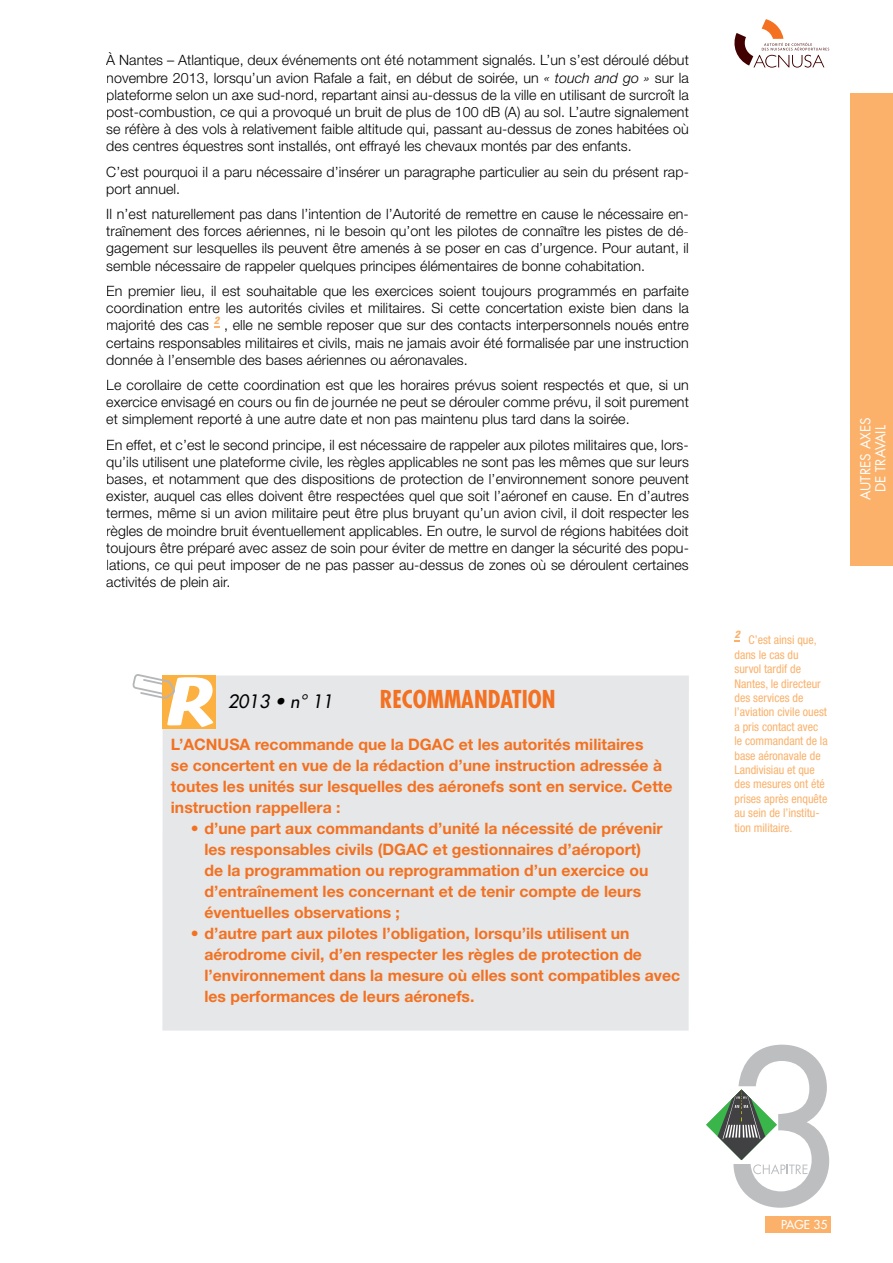
<style>
.page{position:relative;width:893px;height:1263px;background:#fff}
.page>*{position:absolute;margin:0;border:0;box-sizing:border-box;transform-origin:0 0}
.t1{font:700 condensed 24px "Futura Std";color:#f37121}
.t2{font:italic 500 18px "Futura Std";color:#000}
.t3{font:700 15.75px/21px "Helvetica Neue LT Std";color:#f37121}
.t4{font:300 14.25px/17.1px "Helvetica Neue LT Std";letter-spacing:.005em;color:#000;text-align:justify}
.t5{font:13.5px/15px "Futura Std";color:#fff;text-align:center}
.t6{font:condensed 12px/14.4px "Helvetica Neue LT Std";color:#fbb16a}
.t7{font:500 12px "Futura Std";color:#fff}
.t8{font:italic 800 condensed 10.5px "Helvetica Neue LT Std";color:#fbb16a}
.s1{font-style:italic}
</style>
<div class="page">
<svg style="left:734px;top:19px;width:95px;height:49px"></svg>
<div style="left:765px;top:1216px;width:66px;height:17px;background:#fbb16a"></div>
<div style="left:850px;top:94px;width:43px;height:472px;background:#fbb16a"></div>
<svg style="left:706px;top:1045px;width:123px;height:163px"></svg>
<div style="left:162px;top:675px;width:527px;height:355px;background:#e6e7e8"></div>
<div style="left:162px;top:675px;width:54px;height:53px;background:#fbb040"></div>
<svg style="left:132px;top:674px;width:81px;height:53px"></svg>
<p class="t4" style="left:106px;top:52px;width:584px">À Nantes – Atlantique, deux événements ont été notamment signalés. L’un s’est déroulé début novembre 2013, lorsqu’un avion Rafale a fait, en début de soirée, un <span class="s1">« touch and go »</span> sur la plateforme selon un axe sud-nord, repartant ainsi au-dessus de la ville en utilisant de surcroît la post-combustion, ce qui a provoqué un bruit de plus de 100 dB (A) au sol. L’autre signalement se réfère à des vols à relativement faible altitude qui, passant au-dessus de zones habitées où des centres équestres sont installés, ont effrayé les chevaux montés par des enfants.</p>
<p class="t4" style="left:106px;top:163px;width:584px">C’est pourquoi il a paru nécessaire d’insérer un paragraphe particulier au sein du présent rap&shy;port annuel.</p>
<p class="t4" style="left:106px;top:205px;width:584px">Il n’est naturellement pas dans l’intention de l’Autorité de remettre en cause le nécessaire en&shy;traînement des forces aériennes, ni le besoin qu’ont les pilotes de connaître les pistes de dé&shy;gagement sur lesquelles ils peuvent être amenés à se poser en cas d’urgence. Pour autant, il semble nécessaire de rappeler quelques principes élémentaires de bonne cohabitation.</p>
<p class="t4" style="left:106px;top:282px;width:584px">En premier lieu, il est souhaitable que les exercices soient toujours programmés en parfaite coordination entre les autorités civiles et militaires. Si cette concertation existe bien dans la majorité des cas <sup>2</sup> , elle ne semble reposer que sur des contacts interpersonnels noués entre certains responsables militaires et civils, mais ne jamais avoir été formalisée par une instruction donnée à l’ensemble des bases aériennes ou aéronavales.</p>
<p class="t4" style="left:106px;top:376px;width:584px">Le corollaire de cette coordination est que les horaires prévus soient respectés et que, si un exercice envisagé en cours ou fin de journée ne peut se dérouler comme prévu, il soit purement et simplement reporté à une autre date et non pas maintenu plus tard dans la soirée.</p>
<p class="t4" style="left:106px;top:436px;width:584px">En effet, et c’est le second principe, il est nécessaire de rappeler aux pilotes militaires que, lors&shy;qu’ils utilisent une plateforme civile, les règles applicables ne sont pas les mêmes que sur leurs bases, et notamment que des dispositions de protection de l’environnement sonore peuvent exister, auquel cas elles doivent être respectées quel que soit l’aéronef en cause. En d’autres termes, même si un avion militaire peut être plus bruyant qu’un avion civil, il doit respecter les règles de moindre bruit éventuellement applicables. En outre, le survol de régions habitées doit toujours être préparé avec assez de soin pour éviter de mettre en danger la sécurité des popu&shy;lations, ce qui peut imposer de ne pas passer au-dessus de zones où se déroulent certaines activités de plein air.</p>
<p class="t2" style="left:228px;top:690px;width:107px">2013 • n° 11</p>
<h1 class="t1" style="left:380px;top:684px;width:177px">RECOMMANDATION</h1>
<p class="t3" style="left:171px;top:733px;width:503px">l’aCnusa recommande que la dGaC et les autorités militaires<br>se concertent en vue de la rédaction d’une instruction adressée à toutes les unités sur lesquelles des aéronefs sont en service. Cette instruction rappellera :</p>
<p class="t3" style="left:204px;top:817px;width:460px;text-indent:-13px">• d’une part aux commandants d’unité la nécessité de prévenir les responsables civils (dGaC et gestionnaires d’aéroport) de la programmation ou reprogrammation d’un exercice ou d’entraînement les concernant et de tenir compte de leurs éventuelles observations ;</p>
<p class="t3" style="left:204px;top:922px;width:477px;text-indent:-13px">• d’autre part aux pilotes l’obligation, lorsqu’ils utilisent un aérodrome civil, d’en respecter les règles de protection de l’environnement dans la mesure où elles sont compatibles avec les performances de leurs aéronefs.</p>
<p class="t5" style="left:858px;top:500px;width:85px;rotate:-90deg">autres axes de travail</p>
<p class="t8" style="left:734px;top:628px;width:7px">2</p>
<p class="t6" style="left:734px;top:633px;width:95px;text-indent:14px">C’est ainsi que, dans le cas du survol tardif de<br>Nantes, le directeur des services de l’aviation civile ouest a pris contact avec le commandant de la base aéronavale de<br>Landivisiau et que des mesures ont été prises après enquête au sein de l’institu&shy;tion militaire.</p>
<p class="t7" style="left:781px;top:1217px;width:48px">page 35</p>
</div>
